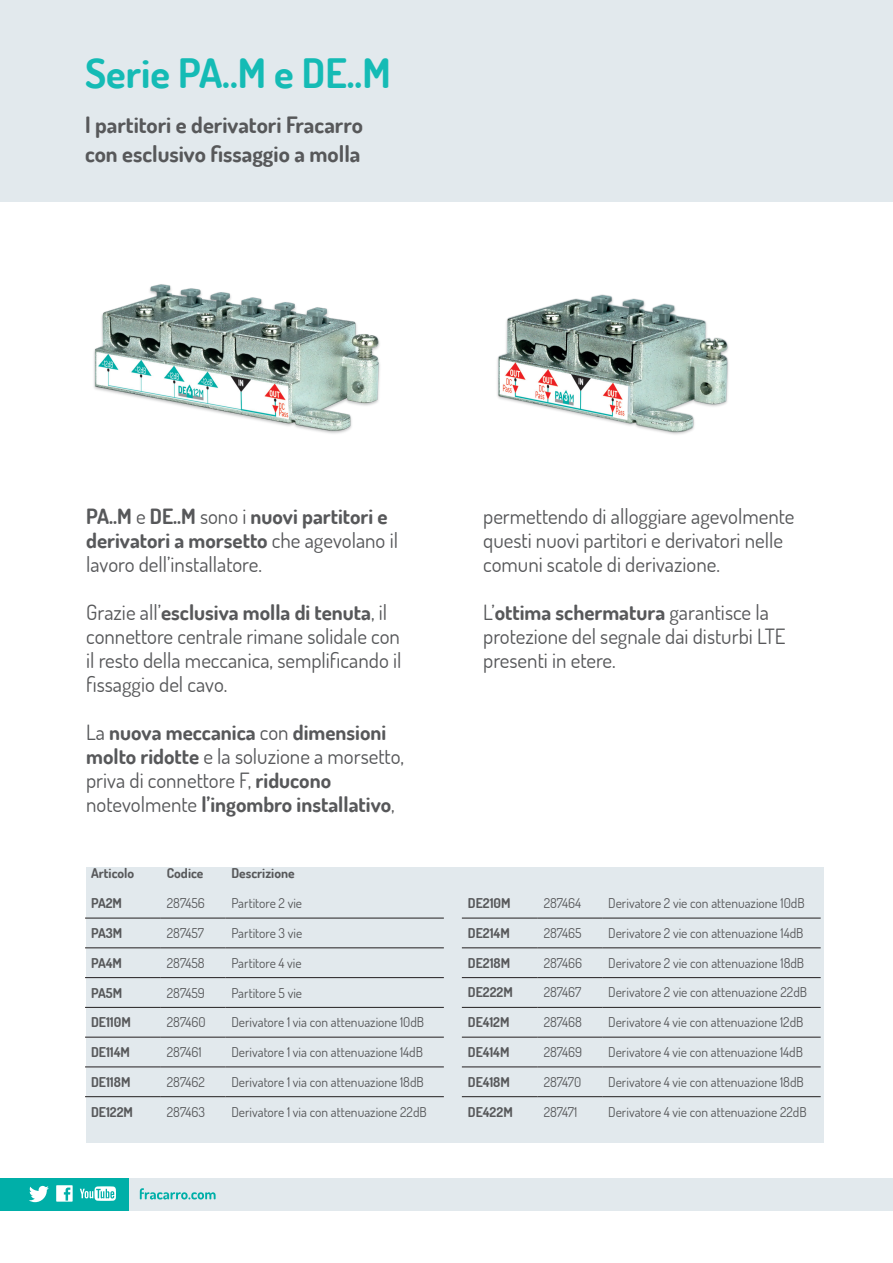
<style>
.page{position:relative;width:893px;height:1263px;background:#fff}
.page>*{position:absolute;margin:0;border:0;box-sizing:border-box;transform-origin:0 0}
.t1{font:700 40.5px "Dosis";color:#15bbb5}
.t2{font:700 22.5px/28.5px "Dosis";color:#57585a}
.t3{font:21px/24px "Dosis";color:#57585a}
.t4{font:700 21px/24px "Dosis";color:#57585a}
.t5{font:13.5px "Dosis";color:#57585a}
.t6{font:700 13.5px "Dosis";color:#57585a}
.s1{font-weight:400}
.s2{font-weight:700}
</style>
<div class="page">
<div style="left:86px;top:868px;width:738px;height:275px;background:#e2e9ed"></div>
<div style="left:0;top:0;width:893px;height:201px;background:#e2e9ed"></div>
<div style="left:122px;top:1178px;width:771px;height:33px;background:#e2e9ed"></div>
<div style="left:0;top:1178px;width:129px;height:33px;background:#00afa8"></div>
<svg style="left:80px;top:1186px;width:36px;height:15px"></svg>
<svg style="left:56px;top:1185px;width:17px;height:16px"></svg>
<svg style="left:29px;top:1186px;width:20px;height:16px"></svg>
<svg style="left:140px;top:1188px;width:76px;height:11px"></svg>
<hr style="left:85px;top:918px;width:76px;height:1px;background:#231f20">
<hr style="left:161px;top:918px;width:64px;height:1px;background:#231f20">
<hr style="left:225px;top:918px;width:219px;height:1px;background:#231f20">
<hr style="left:85px;top:947px;width:76px;height:1px;background:#231f20">
<hr style="left:161px;top:947px;width:64px;height:1px;background:#231f20">
<hr style="left:225px;top:947px;width:219px;height:1px;background:#231f20">
<hr style="left:85px;top:977px;width:76px;height:1px;background:#231f20">
<hr style="left:161px;top:977px;width:64px;height:1px;background:#231f20">
<hr style="left:225px;top:977px;width:219px;height:1px;background:#231f20">
<hr style="left:85px;top:1007px;width:76px;height:1px;background:#231f20">
<hr style="left:161px;top:1007px;width:64px;height:1px;background:#231f20">
<hr style="left:225px;top:1007px;width:219px;height:1px;background:#231f20">
<hr style="left:85px;top:1037px;width:76px;height:1px;background:#231f20">
<hr style="left:161px;top:1037px;width:64px;height:1px;background:#231f20">
<hr style="left:225px;top:1037px;width:219px;height:1px;background:#231f20">
<hr style="left:85px;top:1067px;width:76px;height:1px;background:#231f20">
<hr style="left:161px;top:1067px;width:64px;height:1px;background:#231f20">
<hr style="left:225px;top:1067px;width:219px;height:1px;background:#231f20">
<hr style="left:85px;top:1096px;width:76px;height:1px;background:#231f20">
<hr style="left:161px;top:1096px;width:64px;height:1px;background:#231f20">
<hr style="left:225px;top:1096px;width:219px;height:1px;background:#231f20">
<hr style="left:462px;top:918px;width:76px;height:1px;background:#231f20">
<hr style="left:538px;top:918px;width:64px;height:1px;background:#231f20">
<hr style="left:602px;top:918px;width:219px;height:1px;background:#231f20">
<hr style="left:462px;top:947px;width:76px;height:1px;background:#231f20">
<hr style="left:538px;top:947px;width:64px;height:1px;background:#231f20">
<hr style="left:602px;top:947px;width:219px;height:1px;background:#231f20">
<hr style="left:462px;top:977px;width:76px;height:1px;background:#231f20">
<hr style="left:538px;top:977px;width:64px;height:1px;background:#231f20">
<hr style="left:602px;top:977px;width:219px;height:1px;background:#231f20">
<hr style="left:462px;top:1007px;width:76px;height:1px;background:#231f20">
<hr style="left:538px;top:1007px;width:64px;height:1px;background:#231f20">
<hr style="left:602px;top:1007px;width:219px;height:1px;background:#231f20">
<hr style="left:462px;top:1037px;width:76px;height:1px;background:#231f20">
<hr style="left:538px;top:1037px;width:64px;height:1px;background:#231f20">
<hr style="left:602px;top:1037px;width:219px;height:1px;background:#231f20">
<hr style="left:462px;top:1067px;width:76px;height:1px;background:#231f20">
<hr style="left:538px;top:1067px;width:64px;height:1px;background:#231f20">
<hr style="left:602px;top:1067px;width:219px;height:1px;background:#231f20">
<hr style="left:462px;top:1096px;width:76px;height:1px;background:#231f20">
<hr style="left:538px;top:1096px;width:64px;height:1px;background:#231f20">
<hr style="left:602px;top:1096px;width:219px;height:1px;background:#231f20">
<img style="left:94px;top:284px;width:286px;height:150px">
<img style="left:497px;top:294px;width:232px;height:141px">
<h1 class="t1" style="left:85px;top:47px;width:307px">Serie PA..M e DE..M</h1>
<h2 class="t2" style="left:85px;top:110px;width:279px">I partitori e derivatori Fracarro con esclusivo fissaggio a molla</h2>
<h3 class="t4" style="left:86px;top:504px;width:313px">PA..M <span class="s1">e</span> DE..M <span class="s1">sono i</span> nuovi partitori e derivatori a morsetto <span class="s1">che agevolano il lavoro dell’installatore.</span></h3>
<h3 class="t3" style="left:86px;top:600px;width:317px">Grazie all’<span class="s2">esclusiva molla di tenuta</span>, il connettore centrale rimane solidale con il resto della meccanica, semplificando il fissaggio del cavo.</h3>
<h3 class="t4" style="left:86px;top:720px;width:319px"><span class="s1">La</span> nuova meccanica <span class="s1">con</span> dimensioni molto ridotte <span class="s1">e la soluzione a morsetto, priva di connettore F,</span> riducono <span class="s1">notevolmente</span> l’ingombro installativo<span class="s1">,</span></h3>
<p class="t6" style="left:91px;top:865px;width:45px">Articolo</p>
<p class="t6" style="left:167px;top:865px;width:38px">Codice</p>
<p class="t6" style="left:231px;top:865px;width:65px">Descrizione</p>
<p class="t6" style="left:91px;top:894px;width:33px">PA2M</p>
<p class="t5" style="left:167px;top:894px;width:40px">287456</p>
<p class="t5" style="left:231px;top:894px;width:72px">Partitore 2 vie</p>
<p class="t6" style="left:91px;top:924px;width:33px">PA3M</p>
<p class="t5" style="left:167px;top:924px;width:39px">287457</p>
<p class="t5" style="left:231px;top:924px;width:72px">Partitore 3 vie</p>
<p class="t6" style="left:91px;top:954px;width:32px">PA4M</p>
<p class="t5" style="left:167px;top:954px;width:39px">287458</p>
<p class="t5" style="left:231px;top:954px;width:72px">Partitore 4 vie</p>
<p class="t6" style="left:91px;top:984px;width:33px">PA5M</p>
<p class="t5" style="left:167px;top:984px;width:40px">287459</p>
<p class="t5" style="left:231px;top:984px;width:72px">Partitore 5 vie</p>
<p class="t6" style="left:91px;top:1013px;width:41px">DE110M</p>
<p class="t5" style="left:167px;top:1013px;width:40px">287460</p>
<p class="t5" style="left:231px;top:1013px;width:194px">Derivatore 1 via con attenuazione 10dB</p>
<p class="t6" style="left:91px;top:1043px;width:40px">DE114M</p>
<p class="t5" style="left:167px;top:1043px;width:36px">287461</p>
<p class="t5" style="left:231px;top:1043px;width:193px">Derivatore 1 via con attenuazione 14dB</p>
<p class="t6" style="left:91px;top:1073px;width:41px">DE118M</p>
<p class="t5" style="left:167px;top:1073px;width:40px">287462</p>
<p class="t5" style="left:231px;top:1073px;width:194px">Derivatore 1 via con attenuazione 18dB</p>
<p class="t6" style="left:91px;top:1103px;width:43px">DE122M</p>
<p class="t5" style="left:167px;top:1103px;width:40px">287463</p>
<p class="t5" style="left:231px;top:1103px;width:197px">Derivatore 1 via con attenuazione 22dB</p>
<h3 class="t3" style="left:483px;top:504px;width:313px">permettendo di alloggiare agevolmente questi nuovi partitori e derivatori nelle comuni scatole di derivazione.</h3>
<h3 class="t3" style="left:483px;top:600px;width:304px">L’<span class="s2">ottima schermatura</span> garantisce la protezione del segnale dai disturbi LTE presenti in etere.</h3>
<p class="t6" style="left:468px;top:894px;width:44px">DE210M</p>
<p class="t5" style="left:544px;top:894px;width:39px">287464</p>
<p class="t5" style="left:608px;top:894px;width:198px">Derivatore 2 vie con attenuazione 10dB</p>
<p class="t6" style="left:468px;top:924px;width:43px">DE214M</p>
<p class="t5" style="left:544px;top:924px;width:40px">287465</p>
<p class="t5" style="left:608px;top:924px;width:197px">Derivatore 2 vie con attenuazione 14dB</p>
<p class="t6" style="left:468px;top:954px;width:44px">DE218M</p>
<p class="t5" style="left:544px;top:954px;width:40px">287466</p>
<p class="t5" style="left:608px;top:954px;width:197px">Derivatore 2 vie con attenuazione 18dB</p>
<p class="t6" style="left:468px;top:984px;width:46px">DE222M</p>
<p class="t5" style="left:544px;top:984px;width:39px">287467</p>
<p class="t5" style="left:608px;top:984px;width:200px">Derivatore 2 vie con attenuazione 22dB</p>
<p class="t6" style="left:468px;top:1013px;width:43px">DE412M</p>
<p class="t5" style="left:544px;top:1013px;width:40px">287468</p>
<p class="t5" style="left:608px;top:1013px;width:197px">Derivatore 4 vie con attenuazione 12dB</p>
<p class="t6" style="left:468px;top:1043px;width:43px">DE414M</p>
<p class="t5" style="left:544px;top:1043px;width:40px">287469</p>
<p class="t5" style="left:608px;top:1043px;width:196px">Derivatore 4 vie con attenuazione 14dB</p>
<p class="t6" style="left:468px;top:1073px;width:44px">DE418M</p>
<p class="t5" style="left:544px;top:1073px;width:39px">287470</p>
<p class="t5" style="left:608px;top:1073px;width:197px">Derivatore 4 vie con attenuazione 18dB</p>
<p class="t6" style="left:468px;top:1103px;width:46px">DE422M</p>
<p class="t5" style="left:544px;top:1103px;width:35px">287471</p>
<p class="t5" style="left:608px;top:1103px;width:200px">Derivatore 4 vie con attenuazione 22dB</p>
</div>
